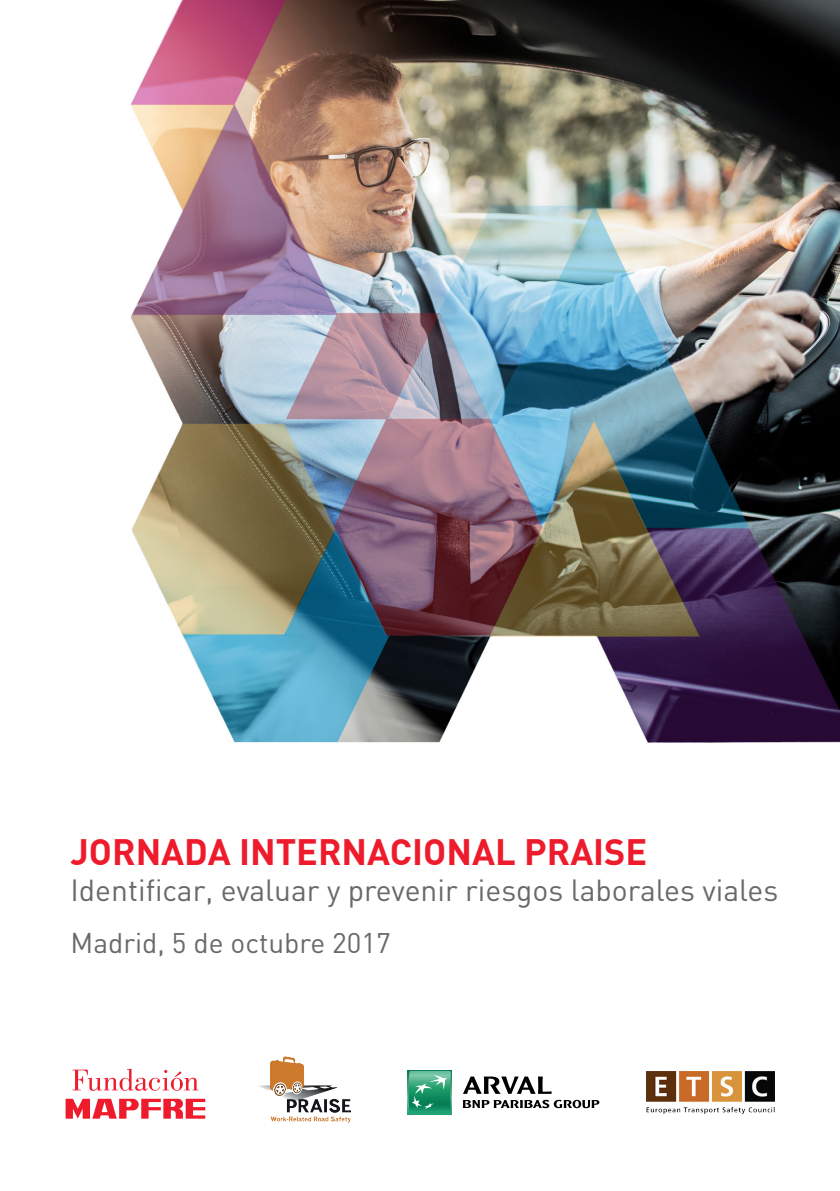
<style>
.page{position:relative;width:840px;height:1191px;background:#fff}
.page>*{position:absolute;margin:0;border:0;box-sizing:border-box;transform-origin:0 0}
.t1{font:700 36px "DIN";color:#ee1b2c}
.t2{font:30px "DIN";color:#69696c}
.t3{font:28px "DIN";color:#69696c}
</style>
<div class="page">
<img style="left:65px;top:0;width:774px;height:1123px">
<svg style="left:72px;top:1068px;width:126px;height:22px"></svg>
<svg style="left:66px;top:1098px;width:139px;height:20px"></svg>
<img style="left:646px;top:1071px;width:128px;height:42px">
<svg style="left:407px;top:1070px;width:44px;height:44px"></svg>
<svg style="left:408px;top:1071px;width:42px;height:42px;background:#3fa680"></svg>
<svg style="left:462px;top:1099px;width:137px;height:9px"></svg>
<svg style="left:462px;top:1076px;width:89px;height:17px"></svg>
<img style="left:253px;top:1056px;width:99px;height:66px">
<p class="t1" style="left:70px;top:829px;width:578px">JORNADA INTERNACIONAL PRAISE</p>
<p class="t2" style="left:70px;top:872px;width:708px">Identificar, evaluar y prevenir riesgos laborales viales</p>
<p class="t3" style="left:70px;top:925px;width:321px">Madrid, 5 de octubre 2017</p>
</div>
